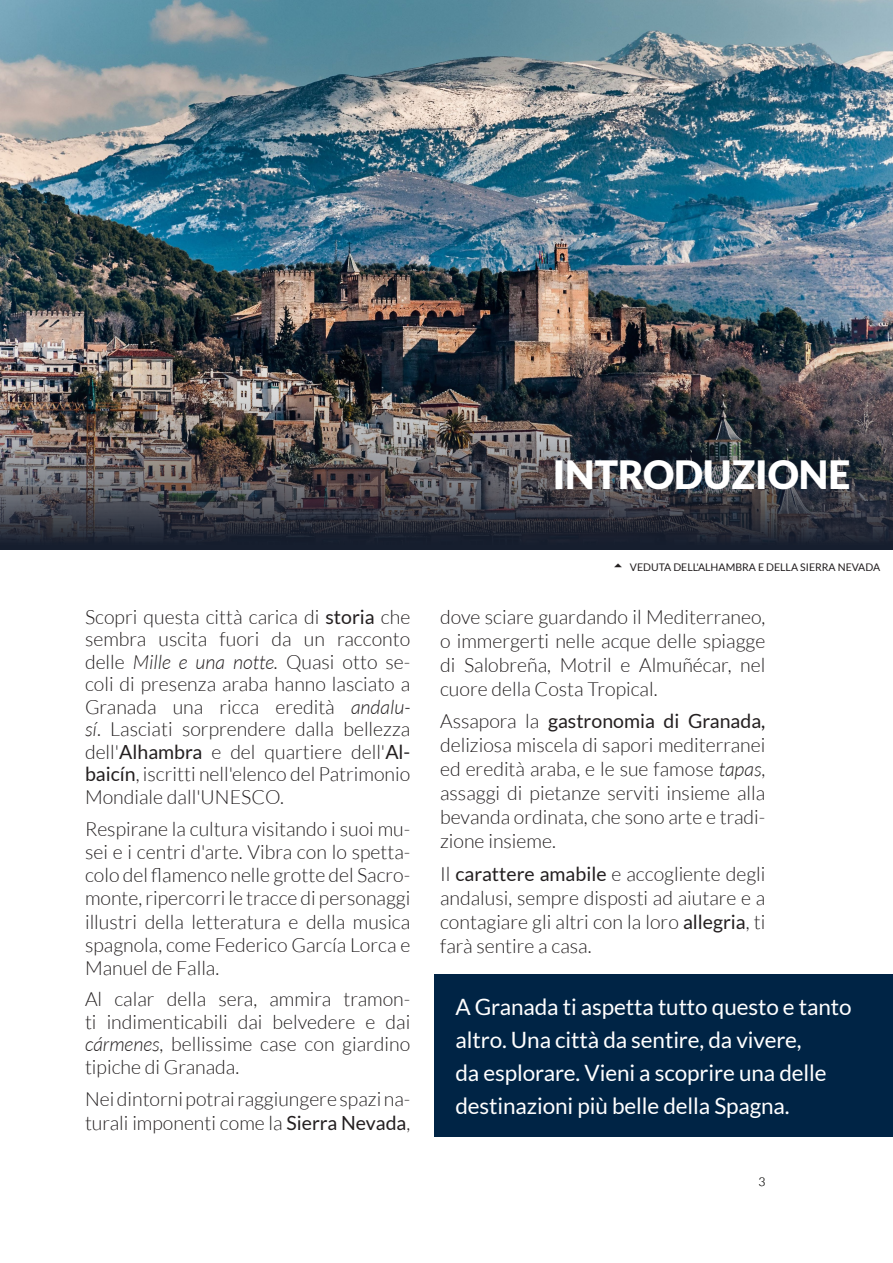
<style>
.page{position:relative;width:893px;height:1263px;background:#fff}
.page>*{position:absolute;margin:0;border:0;box-sizing:border-box;transform-origin:0 0}
.t1{font:900 39px "Lato";color:#fff}
.Destacado{font:22.5px/33px "Lato";letter-spacing:-.005em;color:#fff}
.Body{font:300 19.5px/24px "Lato";color:#231f20;text-align:justify}
.t2{font:300 12px "Lato";color:#353534}
.t3{font:10.5px "Lato";color:#231f20}
.s1{font-weight:400}
.s2{font-style:italic}
</style>
<div class="page">
<img style="left:0;top:0;width:893px;height:249px">
<img style="left:0;top:249px;width:893px;height:300px">
<div style="left:434px;top:974px;width:459px;height:162px;background:#002445"></div>
<p class="Body" style="left:85px;top:606px;width:327px;line-height:22.5px">Scopri questa città carica di <span class="s1">storia</span> che sembra uscita fuori da un racconto delle <span class="s2">Mille e una notte.</span> Quasi otto se&shy;coli di presenza araba hanno lasciato a Granada una ricca eredità <span class="s2">andalu&shy;sí</span>. Lasciati sorprendere dalla bellezza dell'<span class="s1">Alhambra</span> e del quartiere dell'<span class="s1">Al&shy;baicín</span>, iscritti nell'elenco del Patrimonio Mondiale dall'UNESCO.</p>
<p class="Body" style="left:85px;top:817px;width:327px;line-height:23.2px">Respirane la cultura visitando i suoi mu&shy;sei e i centri d'arte. Vibra con lo spetta&shy;colo del flamenco nelle grotte del Sacro&shy;monte, ripercorri le tracce di personaggi illustri della letteratura e della musica spagnola, come Federico García Lorca e Manuel de Falla.</p>
<p class="Body" style="left:85px;top:988px;width:327px;line-height:22.5px">Al calar della sera, ammira tramon&shy;ti indimenticabili dai belvedere e dai <span class="s2">cármenes</span>, bellissime case con giardino tipiche di Granada.</p>
<p class="Body" style="left:85px;top:1087px;width:327px">Nei dintorni potrai raggiungere spazi na&shy;turali imponenti come la <span class="s1">Sierra Nevada</span>,</p>
<h1 class="t1" style="left:553px;top:452px;width:299px">INTRODUZIONE</h1>
<p class="t3" style="left:630px;top:561px;width:252px">VEDUTA DELL'ALHAMBRA E DELLA SIERRA NEVADA</p>
<p class="Body" style="left:440px;top:605px;width:327px">dove sciare guardando il Mediterraneo, o immergerti nelle acque delle spiagge di Salobreña, Motril e Almuñécar, nel cuore della Costa Tropical.</p>
<p class="Body" style="left:440px;top:709px;width:327px">Assapora la <span class="s1">gastronomia di Granada, </span>deliziosa miscela di sapori mediterranei ed eredità araba, e le sue famose <span class="s2">tapas</span>, assaggi di pietanze serviti insieme alla bevanda ordinata, che sono arte e tradi&shy;zione insieme.</p>
<p class="Body" style="left:440px;top:862px;width:327px">Il <span class="s1">carattere amabile</span> e accogliente degli andalusi, sempre disposti ad aiutare e a contagiare gli altri con la loro <span class="s1">allegria</span>, ti farà sentire a casa.</p>
<p class="Destacado" style="left:455px;top:990px;width:398px">A Granada ti aspetta tutto questo e tanto altro. Una città da sentire, da vivere,<br>da esplorare. Vieni a scoprire una delle destinazioni più belle della Spagna.</p>
<p class="t2" style="left:758px;top:1175px;width:8px">3</p>
</div>
